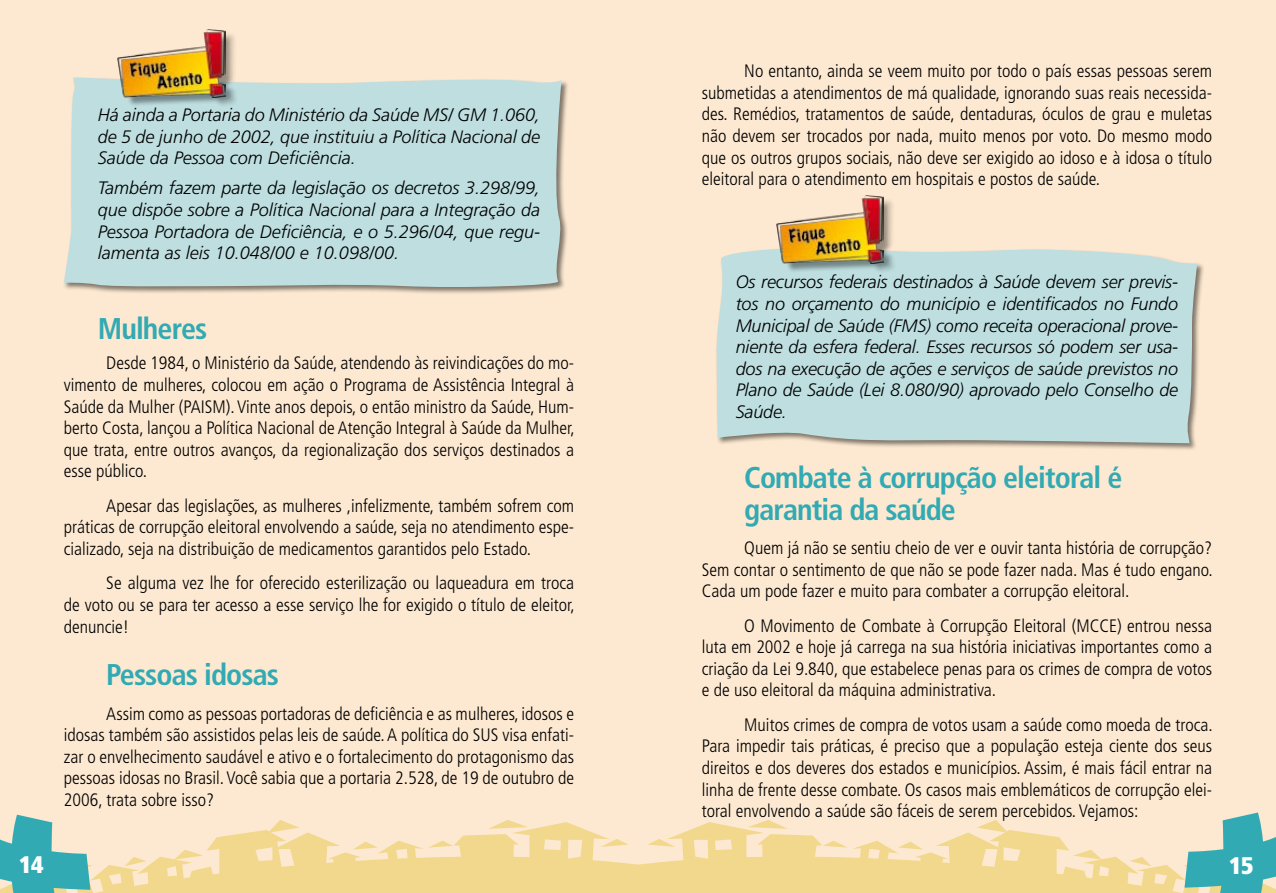
<style>
.page{position:relative;width:1276px;height:893px;background:#fff}
.page>*{position:absolute;margin:0;border:0;box-sizing:border-box;transform-origin:0 0}
.t1{font:condensed 30px/31.5px "Frutiger 67 Bold";letter-spacing:-.03em;color:#32aab3}
.t2{font:900 condensed 24px "Frutiger 87 Extra";color:#fff}
.t3{font:condensed 18px/21.6px "Frutiger 47 Light";color:#000;text-align:justify}
.t4{font:italic 18px/21.6px "Frutiger 46 Light";color:#000;text-align:justify}
</style>
<div class="page">
<div style="left:0;top:0;width:1276px;height:820px;background:#fde9d1"></div>
<div style="left:62px;top:76px;width:513px;height:225px;background:#000;opacity:.5"></div>
<div style="left:64px;top:77px;width:499px;height:212px;background:#bedee0"></div>
<svg style="left:90px;top:820px;width:548px;height:73px;background:#f6dea8"></svg>
<svg style="left:638px;top:820px;width:546px;height:73px;background:#f6dea8"></svg>
<div style="left:121px;top:32px;width:123px;height:83px;background:#000;opacity:.4"></div>
<img style="left:118px;top:30px;width:107px;height:68px">
<div style="left:715px;top:246px;width:495px;height:211px;background:#000;opacity:.5"></div>
<svg style="left:716px;top:244px;width:481px;height:199px;background:#c0dcdd"></svg>
<div style="left:780px;top:197px;width:122px;height:84px;background:#000;opacity:.4"></div>
<img style="left:776px;top:196px;width:108px;height:68px">
<svg style="left:0;top:815px;width:90px;height:78px;background:#74bebb"></svg>
<svg style="left:1184px;top:812px;width:92px;height:81px;background:#78bfbb"></svg>
<p class="t4" style="left:98px;top:104px;width:444px">Há ainda a Portaria do Ministério da Saúde MS/ GM 1.060, de 5 de junho de 2002, que instituiu a Política Nacional de Saúde da Pessoa com Deficiência.</p>
<p class="t4" style="left:98px;top:178px;width:444px">Também fazem parte da legislação os decretos 3.298/99, que dispõe sobre a Política Nacional para a Integração da Pessoa Portadora de Deficiência, e o 5.296/04, que regu&shy;lamenta as leis 10.048/00 e 10.098/00.</p>
<h1 class="t1" style="left:98px;top:313px;width:111px">Mulheres</h1>
<p class="t3" style="left:64px;top:353px;width:512px;text-indent:43px">Desde 1984, o Ministério da Saúde, atendendo às reivindicações do mo&shy;vimento de mulheres, colocou em ação o Programa de Assistência Integral à Saúde da Mulher (PAISM). Vinte anos depois, o então ministro da Saúde, Hum&shy;berto Costa, lançou a Política Nacional de Atenção Integral à Saúde da Mulher, que trata, entre outros avanços, da regionalização dos serviços destinados a esse público.</p>
<p class="t3" style="left:64px;top:495px;width:512px;text-indent:43px">Apesar das legislações, as mulheres ,infelizmente, também sofrem com práticas de corrupção eleitoral envolvendo a saúde, seja no atendimento espe&shy;cializado, seja na distribuição de medicamentos garantidos pelo Estado.</p>
<p class="t3" style="left:64px;top:573px;width:512px;text-indent:43px">Se alguma vez lhe for oferecido esterilização ou laqueadura em troca de voto ou se para ter acesso a esse serviço lhe for exigido o título de eleitor, denuncie!</p>
<h1 class="t1" style="left:106px;top:659px;width:174px">Pessoas idosas</h1>
<p class="t3" style="left:64px;top:703px;width:512px;text-indent:43px">Assim como as pessoas portadoras de deficiência e as mulheres, idosos e idosas também são assistidos pelas leis de saúde. A política do SUS visa enfati&shy;zar o envelhecimento saudável e ativo e o fortalecimento do protagonismo das pessoas idosas no Brasil. Você sabia que a portaria 2.528, de 19 de outubro de 2006, trata sobre isso?</p>
<p class="t3" style="left:702px;top:61px;width:512px;text-indent:43px">No entanto, ainda se veem muito por todo o país essas pessoas serem submetidas a atendimentos de má qualidade, ignorando suas reais necessida&shy;des. Remédios, tratamentos de saúde, dentaduras, óculos de grau e muletas não devem ser trocados por nada, muito menos por voto. Do mesmo modo que os outros grupos sociais, não deve ser exigido ao idoso e à idosa o título eleitoral para o atendimento em hospitais e postos de saúde.</p>
<p class="t4" style="left:736px;top:271px;width:444px">Os recursos federais destinados à Saúde devem ser previs&shy;tos no orçamento do município e identificados no Fundo Municipal de Saúde (FMS) como receita operacional prove&shy;niente da esfera federal. Esses recursos só podem ser usa&shy;dos na execução de ações e serviços de saúde previstos no Plano de Saúde (Lei 8.080/90) aprovado pelo Conselho de Saúde.</p>
<h1 class="t1" style="left:744px;top:462px;width:379px">Combate à corrupção eleitoral é garantia da saúde</h1>
<p class="t3" style="left:702px;top:537px;width:512px;text-indent:43px">Quem já não se sentiu cheio de ver e ouvir tanta história de corrupção?<br>Sem contar o sentimento de que não se pode fazer nada. Mas é tudo engano.<br>Cada um pode fazer e muito para combater a corrupção eleitoral.</p>
<p class="t3" style="left:702px;top:615px;width:512px;text-indent:43px">O Movimento de Combate à Corrupção Eleitoral (MCCE) entrou nessa luta em 2002 e hoje já carrega na sua história iniciativas importantes como a criação da Lei 9.840, que estabelece penas para os crimes de compra de votos e de uso eleitoral da máquina administrativa.</p>
<p class="t3" style="left:702px;top:714px;width:512px;text-indent:43px">Muitos crimes de compra de votos usam a saúde como moeda de troca.<br>Para impedir tais práticas, é preciso que a população esteja ciente dos seus direitos e dos deveres dos estados e municípios. Assim, é mais fácil entrar na linha de frente desse combate. Os casos mais emblemáticos de corrupção elei&shy;toral envolvendo a saúde são fáceis de serem percebidos. Vejamos:</p>
<h2 class="t2" style="left:19px;top:850px;width:26px">14</h2>
<h2 class="t2" style="left:1229px;top:851px;width:26px">15</h2>
</div>
